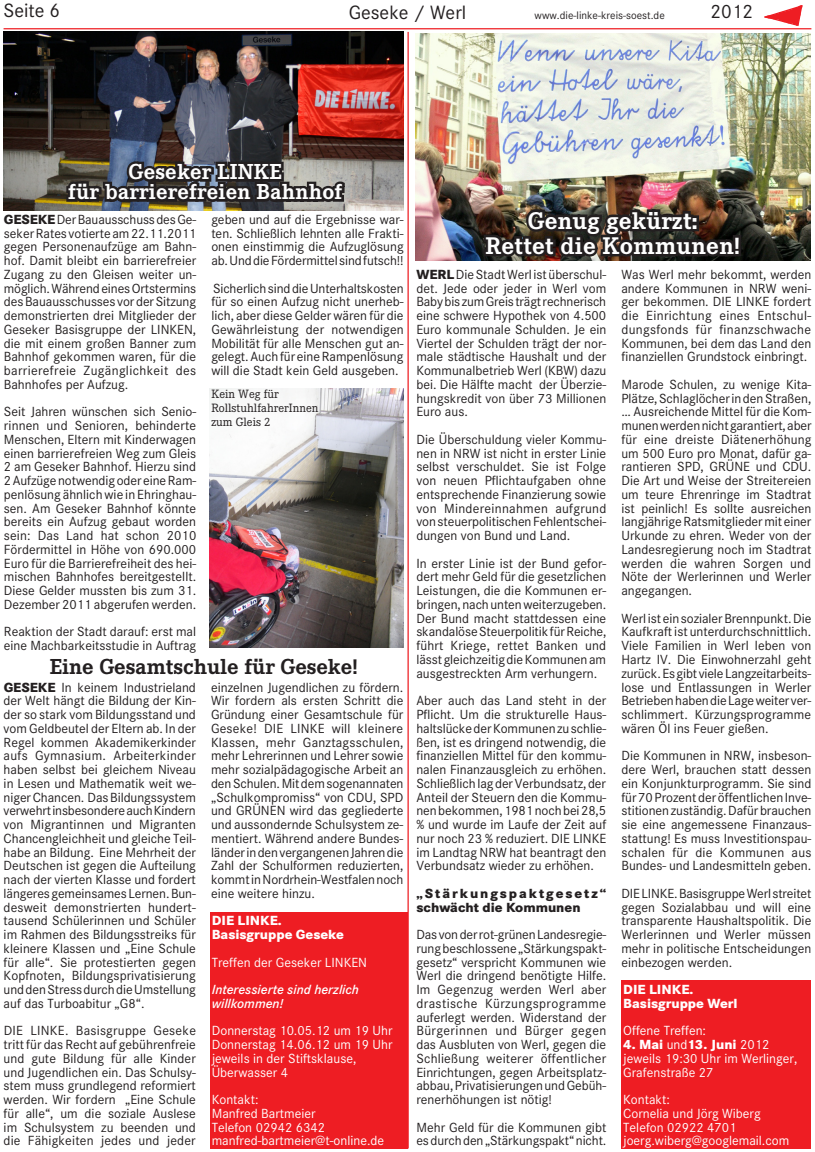
<style>
.page{position:relative;width:815px;height:1152px;background:#fff}
.page>*{position:absolute;margin:0;border:0;box-sizing:border-box;transform-origin:0 0}
.t1{font:700 25px/25px "Corporate E";letter-spacing:.01em;color:#fff;text-align:center}
.t2{font:700 22.5px/20px "Corporate E";letter-spacing:.01em;color:#fff;text-align:center}
.t3{font:700 22.5px "Corporate E";color:#231f20}
.t4{font:20px "Corporate S";color:#231f20}
.t5{font:13.75px/13.8px "Corporate S";color:#231f20;text-align:justify}
.t6{font:13.75px/13.8px "Corporate S";color:#fff}
.t7{font:800 13.75px/13.8px "Corporate S";color:#fff}
.t8{font:800 13.75px/13.8px "Corporate S";letter-spacing:.14em;color:#231f20}
.t9{font:italic 600 13.75px/13.8px "Corporate S";color:#fff}
.t10{font:12.5px/13.8px "Corporate E";color:#231f20}
.t11{font:11.25px "Corporate S";color:#231f20}
.s1{font-weight:800}
</style>
<div class="page">
<hr style="left:4px;top:28px;width:807px;height:1px;background:#ee1d23">
<svg style="left:764px;top:5px;width:39px;height:21px"></svg>
<div style="left:210px;top:911px;width:197px;height:237px;background:#ee1d23"></div>
<div style="left:621px;top:980px;width:190px;height:168px;background:#ee1d23"></div>
<img style="left:210px;top:389px;width:194px;height:258px">
<img style="left:4px;top:32px;width:399px;height:178px">
<img style="left:64px;top:148px;width:283px;height:62px">
<img style="left:415px;top:34px;width:395px;height:227px">
<img style="left:481px;top:205px;width:257px;height:56px">
<div style="left:733px;top:235px;width:8px;height:16px;border:5px solid #231f20"></div>
<div style="left:733px;top:248px;width:8px;height:8px;border:5px solid #231f20"></div>
<hr style="left:407px;top:32px;width:2px;height:1116px;background:#ee1d23">
<h3 class="t4" style="left:4px;top:-1px;width:58px">Seite 6</h3>
<h3 class="t4" style="left:349px;top:1px;width:119px">Geseke / Werl</h3>
<p class="t11" style="left:535px;top:9px;width:132px">www.die-linke-kreis-soest.de</p>
<h3 class="t4" style="left:711px;top:0;width:44px">2012</h3>
<h2 class="t2" style="left:68px;top:162px;width:275px">Geseker LINKE<br>für barrierefreien Bahnhof</h2>
<p class="t5" style="left:4px;top:212px;width:194px"><span class="s1">GESEKE</span> Der Bauausschuss des Ge&shy;seker Rates votierte am 22.11.2011 gegen Personenaufzüge am Bahn&shy;hof. Damit bleibt ein barrierefreier Zugang zu den Gleisen weiter un&shy;möglich. Während eines Ortstermins des Bauausschusses vor der Sitzung demonstrierten drei Mitglieder der Geseker Basisgruppe der LINKEN, die mit einem großen Banner zum Bahnhof gekommen waren, für die barrierefreie Zugänglichkeit des Bahnhofes per Aufzug.</p>
<p class="t5" style="left:4px;top:405px;width:194px">Seit Jahren wünschen sich Senio&shy;rinnen und Senioren, behinderte Menschen, Eltern mit Kinderwagen einen barrierefreien Weg zum Gleis 2 am Geseker Bahnhof. Hierzu sind 2 Aufzüge notwendig oder eine Ram&shy;penlösung ähnlich wie in Ehringhau&shy;sen. Am Geseker Bahnhof könnte bereits ein Aufzug gebaut worden sein: Das Land hat schon 2010<br>Fördermittel in Höhe von 690.000<br>Euro für die Barrierefreiheit des hei&shy;mischen Bahnhofes bereitgestellt.<br>Diese Gelder mussten bis zum 31.<br>Dezember 2011 abgerufen werden.</p>
<p class="t5" style="left:4px;top:625px;width:194px">Reaktion der Stadt darauf: erst mal eine Machbarkeitsstudie in Auftrag</p>
<p class="t5" style="left:211px;top:212px;width:194px">geben und auf die Ergebnisse war&shy;ten. Schließlich lehnten alle Frakti&shy;onen einstimmig die Aufzuglösung ab. Und die Fördermittel sind futsch!!</p>
<p class="t5" style="left:211px;top:281px;width:194px">Sicherlich sind die Unterhaltskosten für so einen Aufzug nicht unerheb&shy;lich, aber diese Gelder wären für die Gewährleistung der notwendigen Mobilität für alle Menschen gut an&shy;gelegt. Auch für eine Rampenlösung will die Stadt kein Geld ausgeben.</p>
<p class="t10" style="left:211px;top:387px;width:109px">Kein Weg für<br>RollstuhlfahrerInnen zum Gleis 2</p>
<h2 class="t3" style="left:50px;top:654px;width:309px">Eine Gesamtschule für Geseke!</h2>
<p class="t5" style="left:4px;top:680px;width:194px"><span class="s1">GESEKE</span> In keinem Industrieland der Welt hängt die Bildung der Kin&shy;der so stark vom Bildungsstand und vom Geldbeutel der Eltern ab. In der Regel kommen Akademikerkinder aufs Gymnasium. Arbeiterkinder haben selbst bei gleichem Niveau in Lesen und Mathematik weit we&shy;niger Chancen. Das Bildungssystem verwehrt insbesondere auch Kindern von Migrantinnen und Migranten Chancengleichheit und gleiche Teil&shy;habe an Bildung. Eine Mehrheit der Deutschen ist gegen die Aufteilung nach der vierten Klasse und fordert längeres gemeinsames Lernen. Bun&shy;desweit demonstrierten hundert&shy;tausend Schülerinnen und Schüler im Rahmen des Bildungsstreiks für kleinere Klassen und „Eine Schule für alle“. Sie protestierten gegen Kopfnoten, Bildungsprivatisierung und den Stress durch die Umstellung auf das Turboabitur „G8“.</p>
<p class="t5" style="left:4px;top:1024px;width:194px">DIE LINKE. Basisgruppe Geseke tritt für das Recht auf gebührenfreie und gute Bildung für alle Kinder und Jugendlichen ein. Das Schulsy&shy;stem muss grundlegend reformiert werden. Wir fordern „Eine Schule für alle“, um die soziale Auslese im Schulsystem zu beenden und die Fähigkeiten jedes und jeder</p>
<p class="t5" style="left:211px;top:680px;width:194px">einzelnen Jugendlichen zu fördern.<br>Wir fordern als ersten Schritt die Gründung einer Gesamtschule für Geseke! DIE LINKE will kleinere Klassen, mehr Ganztagsschulen, mehr Lehrerinnen und Lehrer sowie mehr sozialpädagogische Arbeit an den Schulen. Mit dem sogenannaten „Schulkompromiss“ von CDU, SPD und GRÜNEN wird das gegliederte und aussondernde Schulsystem ze&shy;mentiert. Während andere Bundes&shy;länder in den vergangenen Jahren die Zahl der Schulformen reduzierten, kommt in Nordrhein-Westfalen noch eine weitere hinzu.</p>
<p class="t7" style="left:212px;top:914px;width:134px">DIE LINKE.<br>Basisgruppe Geseke</p>
<p class="t6" style="left:212px;top:955px;width:157px">Treffen der Geseker LINKEN</p>
<p class="t9" style="left:212px;top:982px;width:149px">Interessierte sind herzlich willkommen!</p>
<p class="t6" style="left:212px;top:1024px;width:182px">Donnerstag 10.05.12 um 19 Uhr<br>Donnerstag 14.06.12 um 19 Uhr jeweils in der Stiftsklause,<br>Überwasser 4</p>
<p class="t6" style="left:212px;top:1092px;width:174px">Kontakt:<br>Manfred Bartmeier<br>Telefon 02942 6342 manfred-bartmeier@t-online.de</p>
<h1 class="t1" style="left:486px;top:208px;width:256px">Genug gekürzt:<br>Rettet die Kommunen!</h1>
<p class="t5" style="left:416px;top:267px;width:191px"><span class="s1">WERL</span> Die Stadt Werl ist überschul&shy;det. Jede oder jeder in Werl vom Baby bis zum Greis trägt rechnerisch eine schwere Hypothek von 4.500<br>Euro kommunale Schulden. Je ein Viertel der Schulden trägt der nor&shy;male städtische Haushalt und der Kommunalbetrieb Werl (KBW) dazu bei. Die Hälfte macht der Überzie&shy;hungskredit von über 73 Millionen Euro aus.</p>
<p class="t5" style="left:416px;top:432px;width:192px">Die Überschuldung vieler Kommu&shy;nen in NRW ist nicht in erster Linie selbst verschuldet. Sie ist Folge von neuen Pflichtaufgaben ohne entsprechende Finanzierung sowie von Mindereinnahmen aufgrund von steuerpolitischen Fehlentschei&shy;dungen von Bund und Land.</p>
<p class="t5" style="left:416px;top:556px;width:192px">In erster Linie ist der Bund gefor&shy;dert mehr Geld für die gesetzlichen Leistungen, die die Kommunen er&shy;bringen, nach unten weiterzugeben.<br>Der Bund macht stattdessen eine skandalöse Steuerpolitik für Reiche, führt Kriege, rettet Banken und lässt gleichzeitig die Kommunen am ausgestreckten Arm verhungern.</p>
<p class="t5" style="left:416px;top:694px;width:191px">Aber auch das Land steht in der Pflicht. Um die strukturelle Haus&shy;haltslücke der Kommunen zu schlie&shy;ßen, ist es dringend notwendig, die finanziellen Mittel für den kommu&shy;nalen Finanzausgleich zu erhöhen.<br>Schließlich lag der Verbundsatz, der Anteil der Steuern den die Kommu&shy;nen bekommen, 1981 noch bei 28,5 % und wurde im Laufe der Zeit auf nur noch 23 % reduziert. DIE LINKE im Landtag NRW hat beantragt den Verbundsatz wieder zu erhöhen.</p>
<p class="t8" style="left:416px;top:886px;width:191px">„Stärkungspaktgesetz“ schwächt die Kommunen</p>
<p class="t5" style="left:416px;top:927px;width:192px">Das von der rot-grünen Landesregie&shy;rung beschlossene „Stärkungspakt&shy;gesetz“ verspricht Kommunen wie Werl die dringend benötigte Hilfe.<br>Im Gegenzug werden Werl aber drastische Kürzungsprogramme auferlegt werden. Widerstand der Bürgerinnen und Bürger gegen das Ausbluten von Werl, gegen die Schließung weiterer öffentlicher Einrichtungen, gegen Arbeitsplatz&shy;abbau, Privatisierungen und Gebüh&shy;renerhöhungen ist nötig!</p>
<p class="t5" style="left:416px;top:1120px;width:192px">Mehr Geld für die Kommunen gibt es durch den „Stärkungspakt“ nicht.</p>
<p class="t5" style="left:621px;top:267px;width:191px">Was Werl mehr bekommt, werden andere Kommunen in NRW weni&shy;ger bekommen. DIE LINKE fordert die Einrichtung eines Entschul&shy;dungsfonds für finanzschwache Kommunen, bei dem das Land den finanziellen Grundstock einbringt.</p>
<p class="t5" style="left:621px;top:377px;width:192px">Marode Schulen, zu wenige Kita-Plätze, Schlaglöcher in den Straßen, … Ausreichende Mittel für die Kom&shy;munen werden nicht garantiert, aber für eine dreiste Diätenerhöhung um 500 Euro pro Monat, dafür ga&shy;rantieren SPD, GRÜNE und CDU.<br>Die Art und Weise der Streitereien um teure Ehrenringe im Stadtrat ist peinlich! Es sollte ausreichen langjährige Ratsmitglieder mit einer Urkunde zu ehren. Weder von der Landesregierung noch im Stadtrat werden die wahren Sorgen und Nöte der Werlerinnen und Werler angegangen.</p>
<p class="t5" style="left:621px;top:611px;width:191px">Werl ist ein sozialer Brennpunkt. Die Kaufkraft ist unterdurchschnittlich.<br>Viele Familien in Werl leben von Hartz IV. Die Einwohnerzahl geht zurück. Es gibt viele Langzeitarbeits&shy;lose und Entlassungen in Werler Betrieben haben die Lage weiter ver&shy;schlimmert. Kürzungsprogramme wären Öl ins Feuer gießen.</p>
<p class="t5" style="left:621px;top:749px;width:191px">Die Kommunen in NRW, insbeson&shy;dere Werl, brauchen statt dessen ein Konjunkturprogramm. Sie sind für 70 Prozent der öffentlichen Inve&shy;stitionen zuständig. Dafür brauchen sie eine angemessene Finanzaus&shy;stattung! Es muss Investitionspau&shy;schalen für die Kommunen aus Bundes- und Landesmitteln geben.</p>
<p class="t5" style="left:621px;top:886px;width:191px">DIE LINKE. Basisgruppe Werl streitet gegen Sozialabbau und will eine transparente Haushaltspolitik. Die Werlerinnen und Werler müssen mehr in politische Entscheidungen einbezogen werden.</p>
<p class="t7" style="left:623px;top:982px;width:116px">DIE LINKE.<br>Basisgruppe Werl</p>
<p class="t6" style="left:623px;top:1024px;width:84px">Offene Treffen:</p>
<p class="t6" style="left:623px;top:1037px;width:176px"><span class="s1">4. Mai</span> und<span class="s1">13. Juni</span> 2012 jeweils 19:30 Uhr im Werlinger,<br>Grafenstraße 27</p>
<p class="t6" style="left:623px;top:1092px;width:168px">Kontakt:<br>Cornelia und Jörg Wiberg<br>Telefon 02922 4701 joerg.wiberg@googlemail.com</p>
</div>
